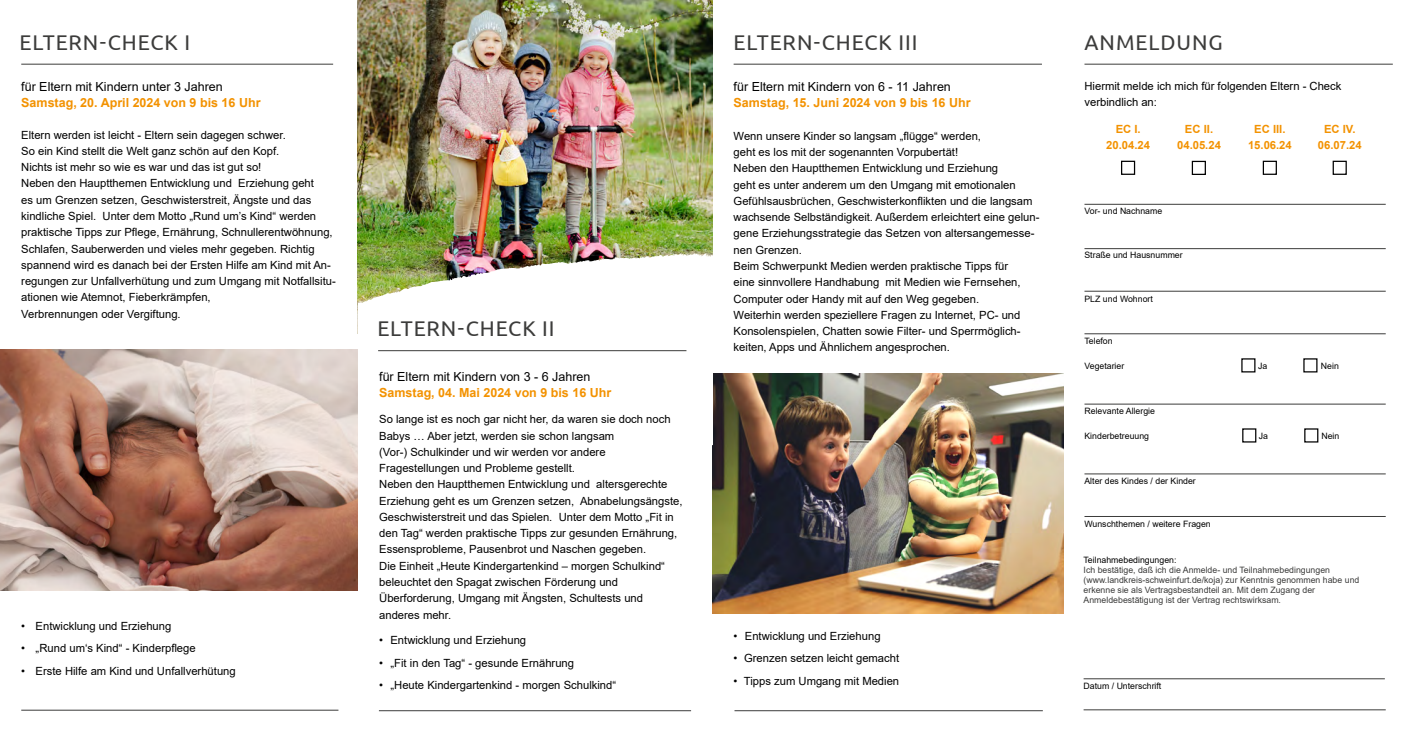
<style>
.page{position:relative;width:1407px;height:745px;background:#fff}
.page>*{position:absolute;margin:0;border:0;box-sizing:border-box;transform-origin:0 0}
.innen_Überschriften{font:21.25px "Ubuntu";letter-spacing:.04em;color:#3c3c3b}
.normaler_Text{font:12.5px "Arial";color:#000}
.normaler_Text-2{font:700 12.5px "Arial";color:#f39200}
.normaler_Text-3{font:11.25px/16.2px "Arial";color:#000}
.t1{font:700 11.25px "Arial";color:#f39200}
.normaler_Text-4{font:8.75px "Arial";color:#3c3c3b}
.normaler_Text-5{font:8.75px "Arial";color:#000}
</style>
<div class="page">
<img style="left:358px;top:0;width:354px;height:253px">
<div style="left:1121px;top:161px;width:14px;height:14px;border:1px solid #000"></div>
<div style="left:1192px;top:161px;width:14px;height:14px;border:1px solid #000"></div>
<div style="left:1262px;top:161px;width:15px;height:14px;border:1px solid #000"></div>
<div style="left:1242px;top:428px;width:14px;height:14px;border:1px solid #000"></div>
<div style="left:1304px;top:428px;width:14px;height:14px;border:1px solid #000"></div>
<img style="left:0;top:349px;width:358px;height:241px">
<img style="left:712px;top:373px;width:351px;height:240px">
<img style="left:358px;top:253px;width:354px;height:99px">
<hr style="left:21px;top:64px;width:312px;height:1px;background:#3c3c3b">
<hr style="left:21px;top:709px;width:317px;height:1px;background:#3c3c3b">
<hr style="left:378px;top:350px;width:308px;height:1px;background:#3c3c3b">
<hr style="left:733px;top:64px;width:309px;height:1px;background:#3c3c3b">
<hr style="left:379px;top:710px;width:312px;height:1px;background:#3c3c3b">
<hr style="left:1084px;top:64px;width:309px;height:1px;background:#3c3c3b">
<hr style="left:1084px;top:204px;width:301px;height:1px;background:#3c3c3b">
<hr style="left:1084px;top:248px;width:301px;height:1px;background:#3c3c3b">
<hr style="left:1084px;top:291px;width:301px;height:1px;background:#3c3c3b">
<hr style="left:1084px;top:333px;width:301px;height:1px;background:#3c3c3b">
<hr style="left:1084px;top:403px;width:301px;height:1px;background:#3c3c3b">
<hr style="left:1084px;top:473px;width:301px;height:1px;background:#3c3c3b">
<hr style="left:1084px;top:516px;width:301px;height:1px;background:#3c3c3b">
<hr style="left:1083px;top:678px;width:302px;height:1px;background:#3c3c3b">
<hr style="left:1083px;top:709px;width:302px;height:1px;background:#3c3c3b">
<hr style="left:734px;top:710px;width:309px;height:1px;background:#3c3c3b">
<div style="left:1332px;top:161px;width:15px;height:14px;border:1px solid #000"></div>
<p class="innen_Überschriften" style="left:19px;top:30px;width:172px">ELTERN-CHECK I</p>
<p class="normaler_Text" style="left:21px;top:78px;width:203px">für Eltern mit Kindern unter 3 Jahren</p>
<p class="normaler_Text-2" style="left:21px;top:94px;width:241px">Samstag, 20. April 2024 von 9 bis 16 Uhr</p>
<p class="normaler_Text-3" style="left:21px;top:126px;width:266px">Eltern werden ist leicht - Eltern sein dagegen schwer.</p>
<p class="normaler_Text-3" style="left:21px;top:143px;width:260px">So ein Kind stellt die Welt ganz schön auf den Kopf.</p>
<p class="normaler_Text-3" style="left:21px;top:159px;width:242px">Nichts ist mehr so wie es war und das ist gut so!</p>
<p class="normaler_Text-3" style="left:21px;top:175px;width:316px">Neben den Hauptthemen Entwicklung und Erziehung geht<br>es um Grenzen setzen, Geschwisterstreit, Ängste und das kindliche Spiel. Unter dem Motto „Rund um’s Kind“ werden praktische Tipps zur Pflege, Ernährung, Schnullerentwöhnung, Schlafen, Sauberwerden und vieles mehr gegeben. Richtig spannend wird es danach bei der Ersten Hilfe am Kind mit An&shy;regungen zur Unfallverhütung und zum Umgang mit Notfallsitu&shy;ationen wie Atemnot, Fieberkrämpfen,</p>
<p class="normaler_Text-3" style="left:21px;top:305px;width:161px">Verbrennungen oder Vergiftung.</p>
<p class="normaler_Text-3" style="left:21px;top:617px;width:152px">• Entwicklung und Erziehung</p>
<p class="normaler_Text-3" style="left:21px;top:640px;width:176px">• „Rund um‘s Kind“ - Kinderpflege</p>
<p class="normaler_Text-3" style="left:21px;top:662px;width:216px">• Erste Hilfe am Kind und Unfallverhütung</p>
<p class="innen_Überschriften" style="left:377px;top:315px;width:179px">ELTERN-CHECK II</p>
<p class="normaler_Text" style="left:379px;top:367px;width:213px">für Eltern mit Kindern von 3 - 6 Jahren</p>
<p class="normaler_Text-2" style="left:379px;top:383px;width:234px">Samstag, 04. Mai 2024 von 9 bis 16 Uhr</p>
<p class="normaler_Text-3" style="left:379px;top:411px;width:293px">So lange ist es noch gar nicht her, da waren sie doch noch<br>Babys … Aber jetzt, werden sie schon langsam<br>(Vor-) Schulkinder und wir werden vor andere</p>
<p class="normaler_Text-3" style="left:379px;top:459px;width:197px">Fragestellungen und Probleme gestellt.</p>
<p class="normaler_Text-3" style="left:379px;top:476px;width:305px">Neben den Hauptthemen Entwicklung und altersgerechte Erziehung geht es um Grenzen setzen, Abnabelungsängste, Geschwisterstreit und das Spielen. Unter dem Motto „Fit in den Tag“ werden praktische Tipps zur gesunden Ernährung, Essensprobleme, Pausenbrot und Naschen gegeben.</p>
<p class="normaler_Text-3" style="left:379px;top:557px;width:287px">Die Einheit „Heute Kindergartenkind – morgen Schulkind“</p>
<p class="normaler_Text-3" style="left:379px;top:573px;width:240px">beleuchtet den Spagat zwischen Förderung und</p>
<p class="normaler_Text-3" style="left:379px;top:589px;width:265px">Überforderung, Umgang mit Ängsten, Schultests und</p>
<p class="normaler_Text-3" style="left:379px;top:606px;width:73px">anderes mehr.</p>
<p class="normaler_Text-3" style="left:379px;top:631px;width:148px">• Entwicklung und Erziehung</p>
<p class="normaler_Text-3" style="left:379px;top:654px;width:196px">• „Fit in den Tag“ - gesunde Ernährung</p>
<p class="normaler_Text-3" style="left:379px;top:676px;width:238px">• „Heute Kindergartenkind - morgen Schulkind“</p>
<p class="innen_Überschriften" style="left:733px;top:30px;width:185px">ELTERN-CHECK III</p>
<p class="innen_Überschriften" style="left:1084px;top:30px;width:140px">ANMELDUNG</p>
<p class="normaler_Text-3" style="left:1084px;top:78px;width:258px">Hiermit melde ich mich für folgenden Eltern - Check</p>
<p class="normaler_Text-3" style="left:1084px;top:94px;width:74px">verbindlich an:</p>
<p class="t1" style="left:1115px;top:121px;width:27px">EC I.</p>
<p class="t1" style="left:1106px;top:137px;width:45px">20.04.24</p>
<p class="normaler_Text" style="left:733px;top:78px;width:219px">für Eltern mit Kindern von 6 - 11 Jahren</p>
<p class="normaler_Text-2" style="left:733px;top:94px;width:238px">Samstag, 15. Juni 2024 von 9 bis 16 Uhr</p>
<p class="normaler_Text-3" style="left:733px;top:128px;width:249px">Wenn unsere Kinder so langsam „flügge“ werden,</p>
<p class="normaler_Text-3" style="left:733px;top:144px;width:226px">geht es los mit der sogenannten Vorpubertät!</p>
<p class="normaler_Text-3" style="left:733px;top:160px;width:307px">Neben den Hauptthemen Entwicklung und Erziehung<br>geht es unter anderem um den Umgang mit emotionalen Gefühlsausbrüchen, Geschwisterkonflikten und die langsam wachsende Selbständigkeit. Außerdem erleichtert eine gelun&shy;gene Erziehungsstrategie das Setzen von altersangemesse&shy;nen Grenzen.</p>
<p class="normaler_Text-3" style="left:733px;top:258px;width:288px">Beim Schwerpunkt Medien werden praktische Tipps für eine sinnvollere Handhabung mit Medien wie Fernsehen, Computer oder Handy mit auf den Weg gegeben.<br>Weiterhin werden speziellere Fragen zu Internet, PC- und Konsolenspielen, Chatten sowie Filter- und Sperrmöglich&shy;keiten, Apps und Ähnlichem angesprochen.</p>
<p class="t1" style="left:1185px;top:121px;width:30px">EC II.</p>
<p class="t1" style="left:1177px;top:137px;width:45px">04.05.24</p>
<p class="t1" style="left:1254px;top:121px;width:33px">EC III.</p>
<p class="t1" style="left:1248px;top:137px;width:45px">15.06.24</p>
<p class="t1" style="left:1324px;top:121px;width:33px">EC IV.</p>
<p class="t1" style="left:1318px;top:137px;width:45px">06.07.24</p>
<p class="normaler_Text-5" style="left:1084px;top:205px;width:79px">Vor- und Nachname</p>
<p class="normaler_Text-5" style="left:1084px;top:249px;width:100px">Straße und Hausnummer</p>
<p class="normaler_Text-5" style="left:1084px;top:292px;width:70px">PLZ und Wohnort</p>
<p class="normaler_Text-5" style="left:1084px;top:335px;width:30px">Telefon</p>
<p class="normaler_Text-5" style="left:1084px;top:360px;width:41px">Vegetarier</p>
<p class="normaler_Text-5" style="left:1258px;top:360px;width:11px">Ja</p>
<p class="normaler_Text-5" style="left:1321px;top:360px;width:19px">Nein</p>
<p class="normaler_Text-5" style="left:1084px;top:405px;width:72px">Relevante Allergie</p>
<p class="normaler_Text-5" style="left:1084px;top:430px;width:66px">Kinderbetreuung</p>
<p class="normaler_Text-5" style="left:1258px;top:430px;width:11px">Ja</p>
<p class="normaler_Text-5" style="left:1321px;top:430px;width:19px">Nein</p>
<p class="normaler_Text-5" style="left:1084px;top:474px;width:113px">Alter des Kindes / der Kinder</p>
<p class="normaler_Text-5" style="left:1084px;top:517px;width:128px">Wunschthemen / weitere Fragen</p>
<p class="normaler_Text-3" style="left:733px;top:627px;width:148px">• Entwicklung und Erziehung</p>
<p class="normaler_Text-3" style="left:733px;top:649px;width:167px">• Grenzen setzen leicht gemacht</p>
<p class="normaler_Text-3" style="left:733px;top:672px;width:167px">• Tipps zum Umgang mit Medien</p>
<p class="normaler_Text-5" style="left:1083px;top:554px;width:94px">Teilnahmebedingungen:</p>
<p class="normaler_Text-4" style="left:1083px;top:564px;width:248px">Ich bestätige, daß ich die Anmelde- und Teilnahmebedingungen</p>
<p class="normaler_Text-4" style="left:1083px;top:574px;width:277px">(www.landkreis-schweinfurt.de/koja) zur Kenntnis genommen habe und</p>
<p class="normaler_Text-4" style="left:1083px;top:584px;width:233px">erkenne sie als Vertragsbestandteil an. Mit dem Zugang der</p>
<p class="normaler_Text-4" style="left:1083px;top:594px;width:199px">Anmeldebestätigung ist der Vertrag rechtswirksam.</p>
<p class="normaler_Text-5" style="left:1083px;top:679px;width:79px">Datum / Unterschrift</p>
</div>
